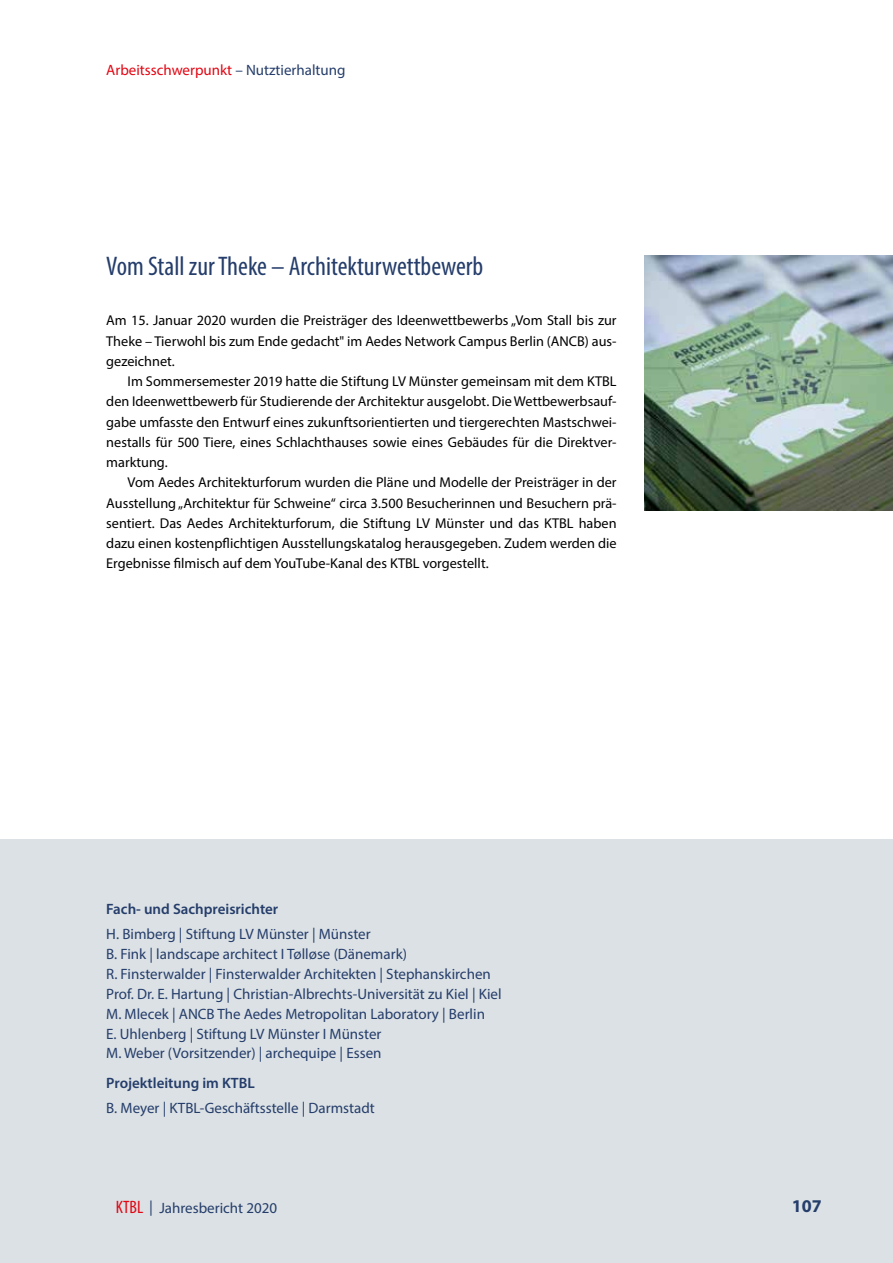
<style>
.page{position:relative;width:893px;height:1263px;background:#fff}
.page>*{position:absolute;margin:0;border:0;box-sizing:border-box;transform-origin:0 0}
.t1{font:condensed 27px "Myriad Pro";color:#253d6b}
.t2{font:700 18px "Myriad Pro";color:#253d6b}
.t3{font:15px/20px "Myriad Pro";color:#253d6b}
.t4{font:600 15px "Myriad Pro";color:#253d6b}
.t5{font:15px "Myriad Pro";color:#e30613}
.t6{font:14.25px/20.2px "Myriad Pro";color:#000;text-align:justify}
.s1{color:#253d6b}
.s2{font-stretch:condensed;font-size:18px;color:#e30613}
.s3{font-family:"Rotis Sans Serif Pro"}
</style>
<div class="page">
<div style="left:0;top:840px;width:893px;height:423px;background:#dbe1e4"></div>
<img style="left:644px;top:255px;width:249px;height:255px">
<p class="t5" style="left:106px;top:61px;width:241px">Arbeitsschwerpunkt <span class="s1">– Nutztierhaltung</span></p>
<h1 class="t1" style="left:106px;top:250px;width:379px">Vom Stall zur Theke – Architekturwettbewerb</h1>
<p class="t6" style="left:106px;top:310px;width:512px">Am 15. Januar 2020 wurden die Preisträger des Ideenwettbewerbs „Vom Stall bis zur Theke – Tierwohl bis zum Ende gedacht" im Aedes Network Campus Berlin (ANCB) aus&shy;gezeichnet.</p>
<p class="t6" style="left:106px;top:371px;width:512px;text-indent:21px">Im Sommersemester 2019 hatte die Stiftung LV Münster gemeinsam mit dem KTBL den Ideenwettbewerb für Studierende der Architektur ausgelobt. Die Wettbewerbsauf&shy;gabe umfasste den Entwurf eines zukunftsorientierten und tiergerechten Mastschwei&shy;nestalls für 500 Tiere, eines Schlachthauses sowie eines Gebäudes für die Direktver&shy;marktung.</p>
<p class="t6" style="left:106px;top:472px;width:512px;text-indent:21px">Vom Aedes Architekturforum wurden die Pläne und Modelle der Preisträger in der Ausstellung „Architektur für Schweine“ circa 3.500 Besucherinnen und Besuchern prä&shy;sentiert. Das Aedes Architekturforum, die Stiftung LV Münster und das KTBL haben dazu einen kostenpflichtigen Ausstellungskatalog herausgegeben. Zudem werden die Ergebnisse filmisch auf dem YouTube-Kanal des KTBL vorgestellt.</p>
<p class="t4" style="left:106px;top:899px;width:174px">Fach- und Sachpreisrichter</p>
<p class="t3" style="left:106px;top:924px;width:397px">H. Bimberg | Stiftung LV Münster | Münster<br>B. Fink | landscape architect I Tølløse (Dänemark)<br>R. Finsterwalder | Finsterwalder Architekten | Stephanskirchen Prof. Dr. E. Hartung | Christian-Albrechts-Universität zu Kiel | Kiel M. Mlecek | ANCB The Aedes Metropolitan Laboratory | Berlin<br>E. Uhlenberg | Stiftung LV Münster I Münster<br>M. Weber (Vorsitzender) | archequipe | Essen</p>
<p class="t4" style="left:106px;top:1073px;width:150px">Projektleitung im KTBL</p>
<p class="t3" style="left:106px;top:1097px;width:270px">B. Meyer | KTBL-Geschäftsstelle | Darmstadt</p>
<p class="t3" style="left:116px;top:1198px;width:163px"><span class="s2">KTBL</span> <span class="s3">|</span> Jahresbericht 2020</p>
<p class="t2" style="left:792px;top:1194px;width:31px">107</p>
</div>
